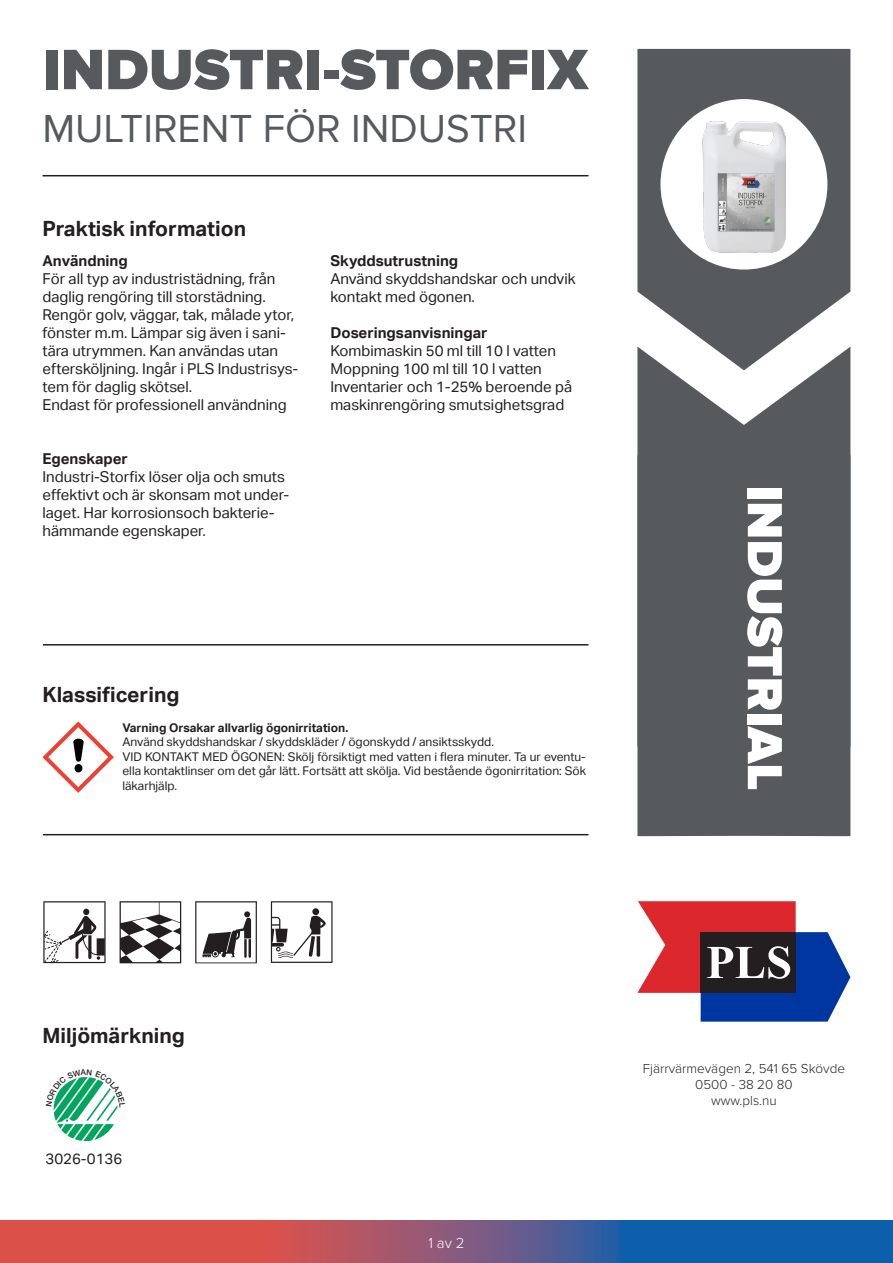
<style>
.page{position:relative;width:893px;height:1263px;background:#fff}
.page>*{position:absolute;margin:0;border:0;box-sizing:border-box;transform-origin:0 0}
.t1{font:900 59.1px "Proxima Nova";color:#575a5c}
.t2{font:900 51px "Proxima Nova";color:#fff}
.t3{font:40.5px "Proxima Nova";color:#575a5c}
.t4{font:700 21px "Aktiv Grotesk";color:#231f20}
.t5{font:15px/18px "Aktiv Grotesk";color:#231f20}
.t6{font:700 15px "Aktiv Grotesk";color:#231f20}
.t7{font:300 15px "Proxima Nova";color:#fff}
.t8{font:300 13.5px "Proxima Nova";color:#231f20}
.t9{font:12px/14.4px "Aktiv Grotesk";color:#231f20;text-align:justify}
.t10{font:700 12px "Aktiv Grotesk";color:#231f20}
</style>
<div class="page">
<svg style="left:637px;top:901px;width:213px;height:121px"></svg>
<hr style="left:43px;top:834px;width:545px;height:1px;background:#231f20">
<hr style="left:43px;top:644px;width:545px;height:1px;background:#231f20">
<hr style="left:43px;top:175px;width:545px;height:1px;background:#231f20">
<svg style="left:637px;top:49px;width:213px;height:298px;background:#696b6d"></svg>
<svg style="left:637px;top:347px;width:213px;height:108px;fill:#575a5c"></svg>
<div style="left:637px;top:455px;width:213px;height:381px;background:#575a5c"></div>
<div style="left:660px;top:99px;width:167px;height:171px;background:#fff;border-radius:50%"></div>
<svg style="left:0;top:1220px;width:893px;height:43px;background:#7b577a"></svg>
<img style="left:702px;top:121px;width:84px;height:132px">
<svg style="left:43px;top:721px;width:71px;height:72px"></svg>
<svg style="left:271px;top:901px;width:62px;height:62px"></svg>
<svg style="left:195px;top:901px;width:62px;height:62px"></svg>
<svg style="left:120px;top:901px;width:61px;height:62px"></svg>
<svg style="left:43px;top:901px;width:63px;height:62px"></svg>
<svg style="left:53px;top:1077px;width:65px;height:64px"></svg>
<p class="t1" style="left:43px;top:35px;width:547px">INDUSTRI-STORFIX</p>
<p class="t3" style="left:43px;top:105px;width:486px">MULTIRENT FÖR INDUSTRI</p>
<p class="t4" style="left:43px;top:216px;width:205px">Praktisk information</p>
<p class="t6" style="left:43px;top:252px;width:87px">Användning</p>
<p class="t5" style="left:43px;top:270px;width:257px">För all typ av industristädning, från daglig rengöring till storstädning.<br>Rengör golv, väggar, tak, målade ytor, fönster m.m. Lämpar sig även i sani&shy;tära utrymmen. Kan användas utan eftersköljning. Ingår i PLS Industrisys&shy;tem för daglig skötsel.</p>
<p class="t5" style="left:43px;top:396px;width:246px">Endast för professionell användning</p>
<p class="t6" style="left:43px;top:450px;width:87px">Egenskaper</p>
<p class="t5" style="left:43px;top:468px;width:248px">Industri-Storfix löser olja och smuts effektivt och är skonsam mot under&shy;laget. Har korrosionsoch bakterie&shy;hämmande egenskaper.</p>
<p class="t6" style="left:330px;top:252px;width:129px">Skyddsutrustning</p>
<p class="t5" style="left:330px;top:270px;width:247px">Använd skyddshandskar och undvik kontakt med ögonen.</p>
<p class="t6" style="left:330px;top:324px;width:159px">Doseringsanvisningar</p>
<p class="t5" style="left:330px;top:342px;width:227px">Kombimaskin 50 ml till 10 l vatten</p>
<p class="t5" style="left:330px;top:360px;width:213px">Moppning 100 ml till 10 l vatten</p>
<p class="t5" style="left:330px;top:378px;width:243px">Inventarier och 1-25% beroende på</p>
<p class="t5" style="left:330px;top:396px;width:235px">maskinrengöring smutsighetsgrad</p>
<p class="t4" style="left:43px;top:682px;width:139px">Klassificering</p>
<p class="t10" style="left:122px;top:721px;width:227px">Varning Orsakar allvarlig ögonirritation.</p>
<p class="t9" style="left:122px;top:735px;width:373px">Använd skyddshandskar / skyddskläder / ögonskydd / ansiktsskydd.</p>
<p class="t9" style="left:122px;top:749px;width:465px">VID KONTAKT MED ÖGONEN: Skölj försiktigt med vatten i flera minuter. Ta ur eventu&shy;ella kontaktlinser om det går lätt. Fortsätt att skölja. Vid bestående ögonirritation: Sök läkarhjälp.</p>
<p class="t2" style="left:794px;top:485px;width:307px;rotate:90deg">INDUSTRIAL</p>
<p class="t4" style="left:43px;top:1024px;width:144px">Miljömärkning</p>
<p class="t5" style="left:45px;top:1150px;width:78px">3026-0136</p>
<p class="t7" style="left:428px;top:1231px;width:38px">1 av 2</p>
<p class="t8" style="left:643px;top:1058px;width:204px">Fjärrvärmevägen 2, 541 65 Skövde</p>
<p class="t8" style="left:695px;top:1074px;width:99px">0500 - 38 20 80</p>
<p class="t8" style="left:711px;top:1090px;width:67px">www.pls.nu</p>
</div>
